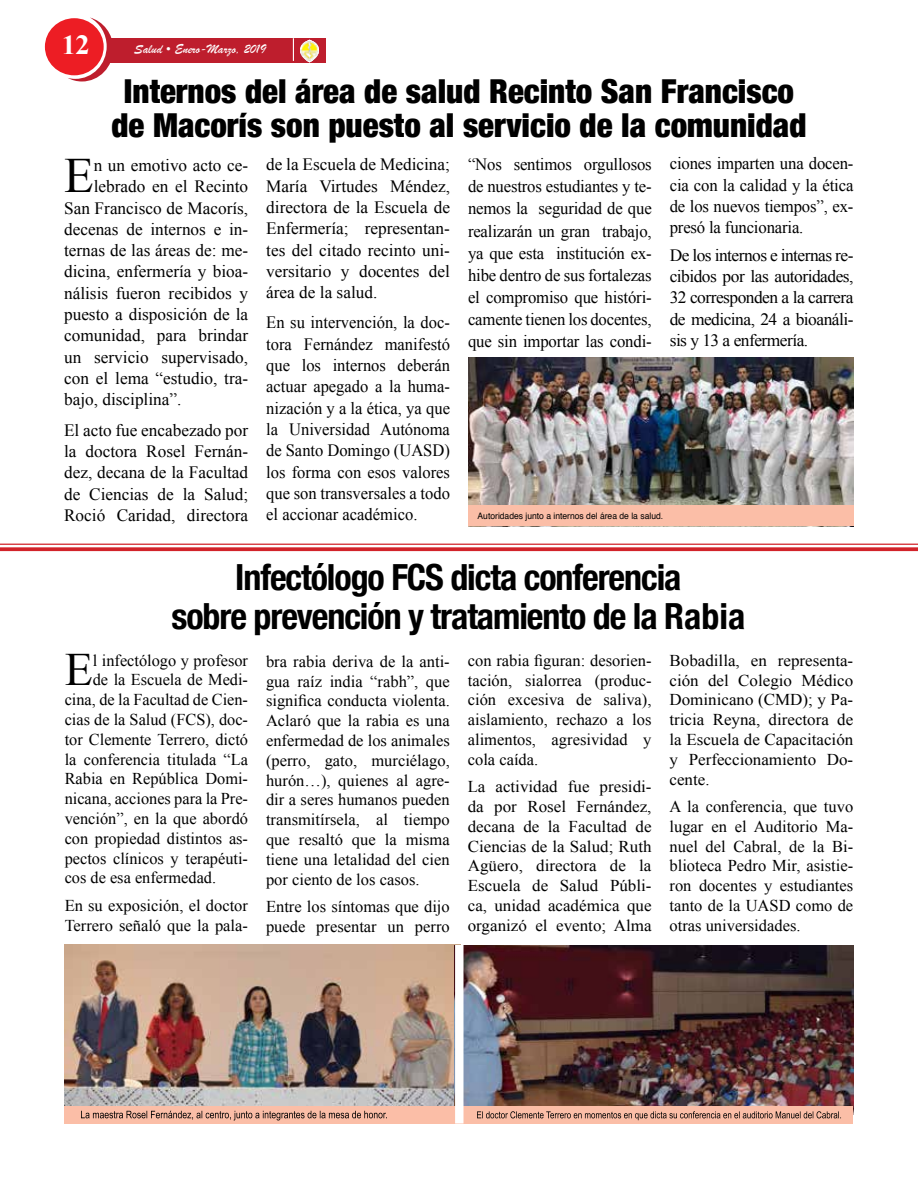
<style>
.page{position:relative;width:918px;height:1188px;background:#fff}
.page>*{position:absolute;margin:0;border:0;box-sizing:border-box;transform-origin:0 0}
.t1{font:49.35px "Times New Roman";color:#000}
.t2{font:46.35px "Times New Roman";color:#000}
.t3{font:700 condensed 36px/39px "Helvetica Neue";letter-spacing:-.03em;color:#000;text-align:center}
.t4{font:900 condensed 33px/34.5px "Helvetica Neue";color:#000;text-align:center}
.t5{font:700 27px "Times New Roman SF";color:#fff}
.t6{font:17.25px/21.3px "Times New Roman";color:#000;text-align:justify}
.t7{font:17.25px/21.3px "Times New Roman";color:#000;text-align:justify;scale:.96 1}
.t8{font:16.5px/19.8px "Times New Roman";color:#000;text-align:justify}
.t9{font:13.5px "Brush Script";color:#fff}
.t10{font:8.85px "Helvetica";color:#000;scale:.96 1}
</style>
<div class="page">
<svg style="left:68px;top:17px;width:45px;height:65px"></svg>
<div style="left:45px;top:18px;width:59px;height:57px;background:#ed1d24;border-radius:50%"></div>
<div style="left:108px;top:39px;width:218px;height:24px;background:#be1e2d"></div>
<svg style="left:293px;top:38px;width:1px;height:23px"></svg>
<svg style="left:300px;top:38px;width:21px;height:25px"></svg>
<img style="left:301px;top:40px;width:17px;height:22px">
<hr style="left:0;top:544px;width:918px;height:1px;background:#d2232a">
<svg style="left:0;top:547px;width:918px;height:4px;background:#d5353c"></svg>
<img style="left:64px;top:945px;width:390px;height:161px">
<img style="left:454px;top:945px;width:399px;height:161px">
<div style="left:64px;top:1106px;width:790px;height:18px;background:#fbbea7"></div>
<svg style="left:477px;top:1111px;width:364px;height:9px"></svg>
<img style="left:468px;top:357px;width:385px;height:149px">
<div style="left:468px;top:506px;width:386px;height:20px;background:#fbbea7"></div>
<svg style="left:81px;top:1111px;width:306px;height:9px"></svg>
<div style="left:455px;top:945px;width:9px;height:179px;background:#fff;border:2px solid #fff"></div>
<h3 class="t5" style="left:62px;top:29px;width:28px">12</h3>
<p class="t9" style="left:134px;top:40px;width:133px">Salud • Enero-Marzo, 2019</p>
<h3 class="t4" style="left:111px;top:72px;width:697px">Internos del área de salud Recinto San Francisco de Macorís son puesto al servicio de la comunidad</h3>
<h1 class="t1" style="left:64px;top:143px;width:31px">E</h1>
<p class="t6" style="left:94px;top:154px;width:156px">n un emotivo acto ce-</p>
<p class="t6" style="left:94px;top:176px;width:156px">lebrado en el Recinto</p>
<p class="t6" style="left:64px;top:197px;width:186px">San Francisco de Macorís,</p>
<p class="t6" style="left:64px;top:218px;width:186px">decenas de internos e in-</p>
<p class="t6" style="left:64px;top:239px;width:186px">ternas de las áreas de: me-</p>
<p class="t6" style="left:64px;top:261px;width:186px">dicina, enfermería y bioa-</p>
<p class="t6" style="left:64px;top:282px;width:186px">nálisis fueron recibidos y</p>
<p class="t6" style="left:64px;top:303px;width:186px">puesto a disposición de la</p>
<p class="t6" style="left:64px;top:325px;width:186px">comunidad, para brindar</p>
<p class="t6" style="left:64px;top:346px;width:186px">un servicio supervisado,</p>
<p class="t6" style="left:64px;top:367px;width:186px">con el lema “estudio, tra-</p>
<p class="t6" style="left:64px;top:389px;width:119px">bajo, disciplina”.</p>
<p class="t6" style="left:64px;top:419px;width:186px">El acto fue encabezado por la doctora Rosel Fernán&shy;dez, decana de la Facultad de Ciencias de la Salud; Roció Caridad, directora</p>
<p class="t6" style="left:266px;top:154px;width:185px">de la Escuela de Medicina; María Virtudes Méndez, directora de la Escuela de Enfermería; representan&shy;tes del citado recinto uni&shy;versitario y docentes del área de la salud.</p>
<p class="t7" style="left:266px;top:312px;width:193px">En su intervención, la doc&shy;tora Fernández manifestó que los internos deberán actuar apegado a la huma&shy;nización y a la ética, ya que la Universidad Autónoma de Santo Domingo (UASD) los forma con esos valores que son transversales a todo el accionar académico.</p>
<p class="t6" style="left:468px;top:153px;width:185px;line-height:22px">“Nos sentimos orgullosos de nuestros estudiantes y te&shy;nemos la seguridad de que realizarán un gran trabajo, ya que esta institución ex&shy;hibe dentro de sus fortalezas el compromiso que históri&shy;camente tienen los docentes, que sin importar las condi-</p>
<p class="t6" style="left:670px;top:153px;width:185px">ciones imparten una docen&shy;cia con la calidad y la ética de los nuevos tiempos”, ex&shy;presó la funcionaria.</p>
<p class="t6" style="left:670px;top:244px;width:185px">De los internos e internas re&shy;cibidos por las autoridades, 32 corresponden a la carrera de medicina, 24 a bioanáli&shy;sis y 13 a enfermería.</p>
<p class="t10" style="left:478px;top:509px;width:195px">Autoridades junto a internos del área de la salud.</p>
<h3 class="t3" style="left:171px;top:555px;width:576px">Infectólogo FCS dicta conferencia<br>sobre prevención y tratamiento de la Rabia</h3>
<h2 class="t2" style="left:65px;top:639px;width:30px">E</h2>
<p class="t8" style="left:93px;top:650px;width:157px">l infectólogo y profesor</p>
<p class="t8" style="left:93px;top:670px;width:157px">de la Escuela de Medi-</p>
<p class="t8" style="left:65px;top:690px;width:185px">cina, de la Facultad de Cien-</p>
<p class="t8" style="left:65px;top:709px;width:185px">cias de la Salud (FCS), doc-</p>
<p class="t8" style="left:65px;top:729px;width:185px">tor Clemente Terrero, dictó</p>
<p class="t8" style="left:65px;top:749px;width:185px">la conferencia titulada “La</p>
<p class="t8" style="left:65px;top:769px;width:185px">Rabia en República Domi-</p>
<p class="t8" style="left:65px;top:789px;width:185px">nicana, acciones para la Pre-</p>
<p class="t8" style="left:65px;top:808px;width:185px">vención”, en la que abordó</p>
<p class="t8" style="left:65px;top:828px;width:185px">con propiedad distintos as-</p>
<p class="t8" style="left:65px;top:848px;width:185px">pectos clínicos y terapéuti-</p>
<p class="t8" style="left:65px;top:868px;width:153px">cos de esa enfermedad.</p>
<p class="t8" style="left:65px;top:895px;width:185px">En su exposición, el doctor<br>Terrero señaló que la pala-</p>
<p class="t8" style="left:266px;top:651px;width:185px">bra rabia deriva de la anti&shy;gua raíz india “rabh”, que significa conducta violenta.<br>Aclaró que la rabia es una enfermedad de los animales (perro, gato, murciélago, hurón…), quienes al agre&shy;dir a seres humanos pueden transmitírsela, al tiempo que resaltó que la misma tiene una letalidad del cien por ciento de los casos.</p>
<p class="t8" style="left:266px;top:896px;width:185px">Entre los síntomas que dijo puede presentar un perro</p>
<p class="t8" style="left:468px;top:650px;width:185px">con rabia figuran: desorien&shy;tación, sialorrea (produc&shy;ción excesiva de saliva), aislamiento, rechazo a los alimentos, agresividad y cola caída.</p>
<p class="t8" style="left:468px;top:776px;width:185px">La actividad fue presidi&shy;da por Rosel Fernández, decana de la Facultad de Ciencias de la Salud; Ruth Agüero, directora de la Escuela de Salud Públi&shy;ca, unidad académica que organizó el evento; Alma</p>
<p class="t8" style="left:670px;top:650px;width:185px">Bobadilla, en representa&shy;ción del Colegio Médico Dominicano (CMD); y Pa&shy;tricia Reyna, directora de la Escuela de Capacitación y Perfeccionamiento Do&shy;cente.</p>
<p class="t8" style="left:670px;top:796px;width:185px">A la conferencia, que tuvo lugar en el Auditorio Ma&shy;nuel del Cabral, de la Bi&shy;blioteca Pedro Mir, asistie&shy;ron docentes y estudiantes tanto de la UASD como de otras universidades.</p>
</div>
